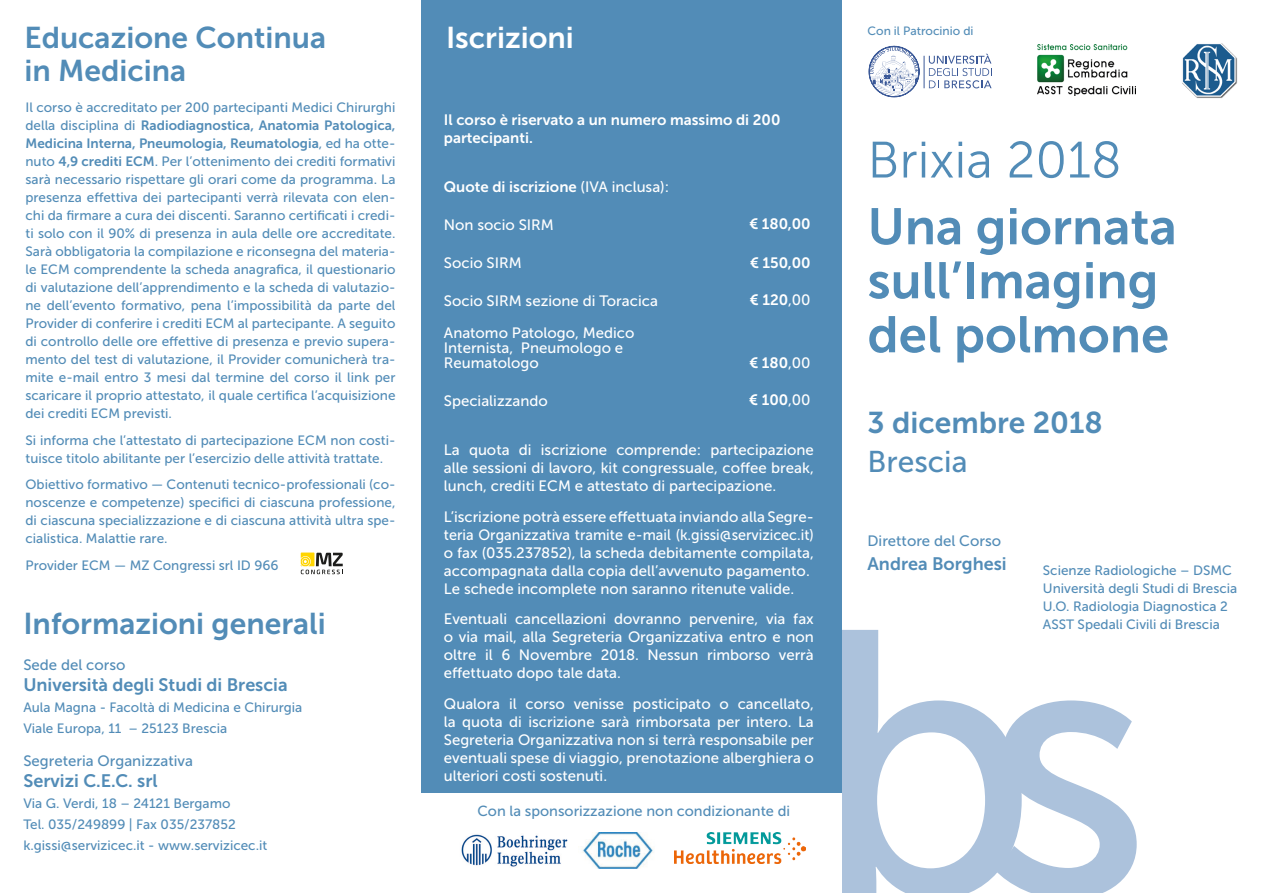
<style>
.page{position:relative;width:1263px;height:893px;background:#fff}
.page>*{position:absolute;margin:0;border:0;box-sizing:border-box;transform-origin:0 0}
.t1{font:51px/54px "Museo Sans 700";color:#528cb7}
.t2{font:51px "Museo Sans 300";color:#528cb7}
.t3{font:30px "Museo Sans 700";color:#528cb7}
.t4{font:30px "Museo Sans 700";color:#fff}
.t5{font:30px "Museo Sans 500";color:#528cb7}
.t6{font:18px "Museo Sans 700";color:#528cb7}
.t7{font:15px/18px "Museo Sans 500";color:#fff;text-align:justify}
.t8{font:15px/18px "Museo Sans 700";color:#fff}
.t9{font:15px "Museo Sans 500";color:#528cb7}
.t10{font:14.55px "Museo Sans 500";color:#528cb7}
.t11{font:13.5px/18px "Museo Sans 500";color:#528cb7}
.t12{font:12px "Museo Sans 500";color:#528cb7}
.s1{font-family:"Museo Sans 700"}
.s2{font-family:"Museo Sans 500"}
</style>
<div class="page">
<div style="left:421px;top:0;width:421px;height:893px;background:#528cb7"></div>
<svg style="left:842px;top:630px;width:154px;height:263px"></svg>
<svg style="left:996px;top:700px;width:141px;height:193px"></svg>
<svg style="left:869px;top:46px;width:50px;height:51px"></svg>
<svg style="left:929px;top:54px;width:62px;height:34px"></svg>
<hr style="left:924px;top:56px;width:1px;height:32px;background:#3b5998">
<img style="left:1037px;top:45px;width:98px;height:50px">
<img style="left:1182px;top:43px;width:55px;height:55px">
<div style="left:421px;top:793px;width:421px;height:100px;background:#fff"></div>
<img style="left:581px;top:833px;width:72px;height:35px">
<img style="left:461px;top:834px;width:107px;height:33px">
<svg style="left:301px;top:553px;width:42px;height:21px"></svg>
<img style="left:674px;top:833px;width:131px;height:30px">
<p class="t3" style="left:24px;top:21px;width:303px">Educazione Continua</p>
<p class="t4" style="left:446px;top:21px;width:129px">Iscrizioni</p>
<p class="t3" style="left:24px;top:54px;width:163px">in Medicina</p>
<p class="t11" style="left:26px;top:99px;width:371px;text-align:justify">Il corso è accreditato per 200 partecipanti Medici Chirurghi della disciplina di <span class="s1">Radiodiagnostica, Anatomia Patologica, Medicina Interna, Pneumologia, Reumatologia</span>, ed ha otte&shy;nuto <span class="s1">4,9 crediti ECM</span>. Per l’ottenimento dei crediti formativi sarà necessario rispettare gli orari come da programma. La presenza effettiva dei partecipanti verrà rilevata con elen&shy;chi da firmare a cura dei discenti. Saranno certificati i credi&shy;ti solo con il 90% di presenza in aula delle ore accreditate.<br>Sarà obbligatoria la compilazione e riconsegna del materia&shy;le ECM comprendente la scheda anagrafica, il questionario di valutazione dell’apprendimento e la scheda di valutazio&shy;ne dell’evento formativo, pena l’impossibilità da parte del Provider di conferire i crediti ECM al partecipante. A seguito di controllo delle ore effettive di presenza e previo supera&shy;mento del test di valutazione, il Provider comunicherà tra&shy;mite e-mail entro 3 mesi dal termine del corso il link per scaricare il proprio attestato, il quale certifica l’acquisizione dei crediti ECM previsti.</p>
<p class="t11" style="left:26px;top:431px;width:371px">Si informa che l’attestato di partecipazione ECM non costi&shy;tuisce titolo abilitante per l’esercizio delle attività trattate.</p>
<p class="t11" style="left:26px;top:476px;width:371px;text-align:justify">Obiettivo formativo — Contenuti tecnico-professionali (co&shy;noscenze e competenze) specifici di ciascuna professione, di ciascuna specializzazione e di ciascuna attività ultra spe&shy;cialistica. Malattie rare.</p>
<p class="t11" style="left:26px;top:556px;width:255px">Provider ECM — MZ Congressi srl ID 966</p>
<p class="t3" style="left:23px;top:607px;width:304px">Informazioni generali</p>
<p class="t9" style="left:23px;top:656px;width:104px">Sede del corso</p>
<p class="t6" style="left:23px;top:674px;width:266px">Università degli Studi di Brescia</p>
<p class="t11" style="left:23px;top:696px;width:280px;line-height:21px">Aula Magna - Facoltà di Medicina e Chirurgia<br>Viale Europa, 11 – 25123 Brescia</p>
<p class="t9" style="left:23px;top:753px;width:171px">Segreteria Organizzativa</p>
<p class="t6" style="left:23px;top:771px;width:136px">Servizi C.E.C. srl</p>
<p class="t11" style="left:23px;top:795px;width:209px">Via G. Verdi, 18 – 24121 Bergamo</p>
<p class="t11" style="left:23px;top:816px;width:214px">Tel. 035/249899 | Fax 035/237852</p>
<p class="t11" style="left:23px;top:837px;width:245px">k.gissi@servizicec.it - www.servizicec.it</p>
<p class="t8" style="left:444px;top:111px;width:338px">Il corso è riservato a un numero massimo di 200 partecipanti.</p>
<p class="t8" style="left:444px;top:177px;width:227px">Quote di iscrizione <span class="s2">(IVA inclusa):</span></p>
<p class="t7" style="left:444px;top:215px;width:112px">Non socio SIRM</p>
<p class="t7" style="left:444px;top:253px;width:79px">Socio SIRM</p>
<p class="t7" style="left:444px;top:291px;width:216px">Socio SIRM sezione di Toracica</p>
<p class="t7" style="left:444px;top:325px;width:192px;line-height:15px;text-align:left">Anatomo Patologo, Medico<br>Internista, Pneumologo e<br>Reumatologo</p>
<p class="t7" style="left:444px;top:392px;width:105px">Specializzando</p>
<p class="t8" style="left:749px;top:214px;width:63px">€ 180,00</p>
<p class="t8" style="left:750px;top:254px;width:62px">€ 150,00</p>
<p class="t8" style="left:750px;top:291px;width:62px">€ 120<span class="s2">,00</span></p>
<p class="t8" style="left:749px;top:354px;width:63px">€ 180<span class="s2">,00</span></p>
<p class="t8" style="left:749px;top:390px;width:63px">€ 100<span class="s2">,00</span></p>
<p class="t7" style="left:444px;top:441px;width:371px">La quota di iscrizione comprende: partecipazione alle sessioni di lavoro, kit congressuale, coffee break, lunch, crediti ECM e attestato di partecipazione.</p>
<p class="t7" style="left:444px;top:507px;width:371px">L’iscrizione potrà essere effettuata inviando alla Segre&shy;teria Organizzativa tramite e-mail (k.gissi@servizicec.it) o fax (035.237852), la scheda debitamente compilata, accompagnata dalla copia dell’avvenuto pagamento.</p>
<p class="t7" style="left:444px;top:579px;width:352px">Le schede incomplete non saranno ritenute valide.</p>
<p class="t7" style="left:444px;top:610px;width:371px">Eventuali cancellazioni dovranno pervenire, via fax o via mail, alla Segreteria Organizzativa entro e non oltre il 6 Novembre 2018. Nessun rimborso verrà effettuato dopo tale data.</p>
<p class="t7" style="left:444px;top:695px;width:371px">Qualora il corso venisse posticipato o cancellato, la quota di iscrizione sarà rimborsata per intero. La Segreteria Organizzativa non si terrà responsabile per eventuali spese di viaggio, prenotazione alberghiera o ulteriori costi sostenuti.</p>
<p class="t10" style="left:477px;top:803px;width:314px">Con la sponsorizzazione non condizionante di</p>
<p class="t12" style="left:867px;top:24px;width:108px">Con il Patrocinio di</p>
<p class="t2" style="left:867px;top:132px;width:256px">Brixia 2018</p>
<p class="t1" style="left:867px;top:200px;width:311px">Una giornata sull’Imaging del polmone</p>
<p class="t3" style="left:867px;top:406px;width:237px">3 dicembre 2018</p>
<p class="t5" style="left:867px;top:445px;width:101px">Brescia</p>
<p class="t9" style="left:867px;top:532px;width:135px">Direttore del Corso</p>
<p class="t6" style="left:867px;top:554px;width:141px">Andrea Borghesi</p>
<p class="t11" style="left:1043px;top:562px;width:196px">Scienze Radiologiche – DSMC<br>Università degli Studi di Brescia<br>U.O. Radiologia Diagnostica 2<br>ASST Spedali Civili di Brescia</p>
</div>
